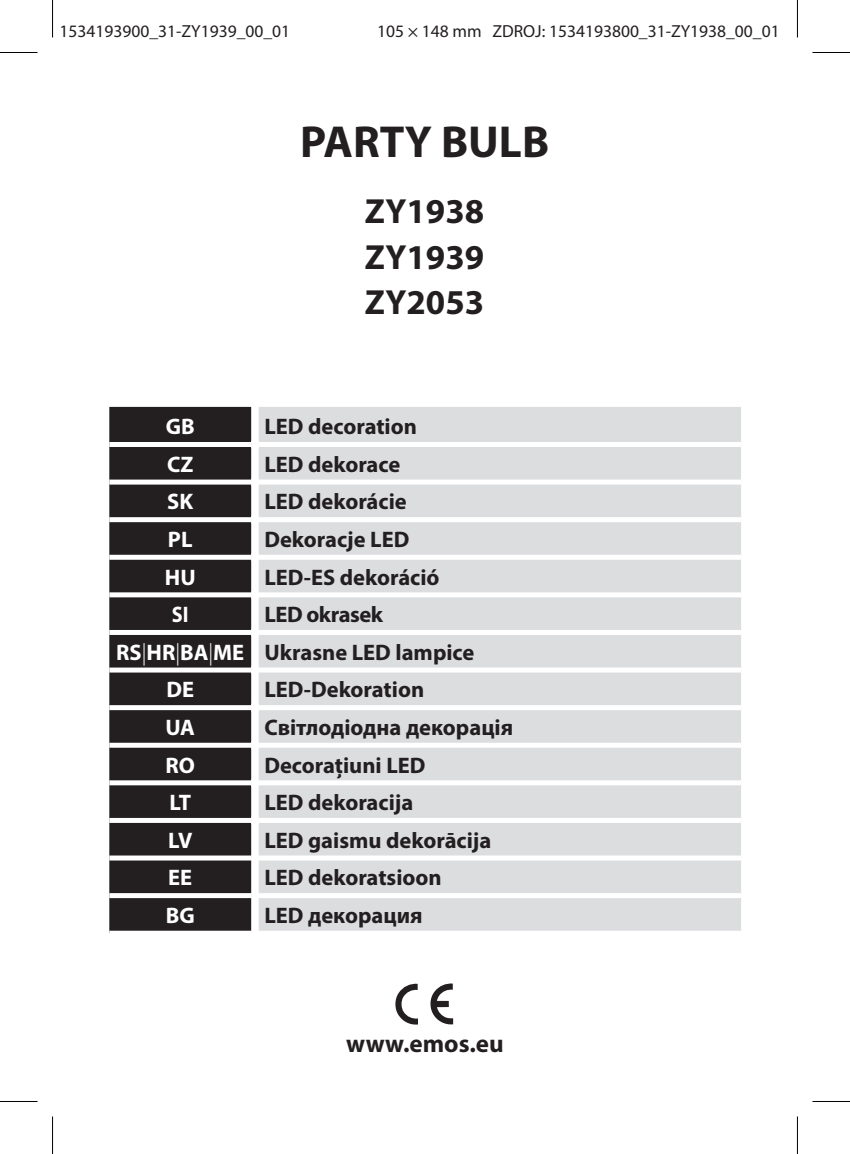
<style>
.page{position:relative;width:850px;height:1154px;background:#fff}
.page>*{position:absolute;margin:0;border:0;box-sizing:border-box;transform-origin:0 0}
.t1{font:700 45px "Myriad Pro";color:#231f20}
.t2{font:700 35px/45.5px "Myriad Pro";color:#231f20;text-align:justify}
.t3{font:700 25px "Myriad Pro";color:#231f20}
.t4{font:700 22.5px "Myriad Pro";color:#231f20}
.t5{font:700 22.5px "Myriad Pro";color:#fff}
.t6{font:700 22.5px "Myriad Pro";letter-spacing:-.02em;color:#231f20}
.t7{font:700 22.5px "Myriad Pro";color:#fff;scale:.9 1}
.t8{font:17.5px "Myriad Pro";color:#231f20}
.s1{color:#fff}
.s2{font-weight:300;color:#fff}
</style>
<div class="page">
<svg style="left:430px;top:983px;width:23px;height:42px"></svg>
<svg style="left:395px;top:983px;width:23px;height:42px"></svg>
<div style="left:109px;top:407px;width:142px;height:73px;background:#231f20"></div>
<div style="left:258px;top:407px;width:482px;height:524px;background:#dcdddf"></div>
<div style="left:109px;top:485px;width:142px;height:446px;background:#231f20"></div>
<div style="left:109px;top:442px;width:142px;height:5px;background:#fff"></div>
<div style="left:109px;top:517px;width:142px;height:5px;background:#fff"></div>
<div style="left:109px;top:555px;width:142px;height:5px;background:#fff"></div>
<div style="left:109px;top:592px;width:142px;height:5px;background:#fff"></div>
<div style="left:109px;top:630px;width:142px;height:5px;background:#fff"></div>
<div style="left:109px;top:667px;width:142px;height:5px;background:#fff"></div>
<div style="left:109px;top:705px;width:142px;height:5px;background:#fff"></div>
<div style="left:109px;top:743px;width:142px;height:5px;background:#fff"></div>
<div style="left:109px;top:780px;width:142px;height:5px;background:#fff"></div>
<div style="left:109px;top:818px;width:142px;height:5px;background:#fff"></div>
<div style="left:258px;top:442px;width:482px;height:5px;background:#fff"></div>
<div style="left:258px;top:480px;width:482px;height:5px;background:#fff"></div>
<div style="left:258px;top:517px;width:482px;height:5px;background:#fff"></div>
<div style="left:258px;top:555px;width:482px;height:5px;background:#fff"></div>
<div style="left:258px;top:592px;width:482px;height:5px;background:#fff"></div>
<div style="left:258px;top:630px;width:482px;height:5px;background:#fff"></div>
<div style="left:258px;top:667px;width:482px;height:5px;background:#fff"></div>
<div style="left:258px;top:705px;width:482px;height:5px;background:#fff"></div>
<div style="left:258px;top:743px;width:482px;height:5px;background:#fff"></div>
<div style="left:258px;top:780px;width:482px;height:5px;background:#fff"></div>
<div style="left:258px;top:818px;width:482px;height:5px;background:#fff"></div>
<div style="left:109px;top:855px;width:142px;height:5px;background:#fff"></div>
<div style="left:258px;top:855px;width:482px;height:5px;background:#fff"></div>
<div style="left:109px;top:893px;width:142px;height:5px;background:#fff"></div>
<div style="left:258px;top:893px;width:482px;height:5px;background:#fff"></div>
<hr style="left:0;top:52px;width:38px;height:1px;background:#000">
<hr style="left:812px;top:52px;width:37px;height:1px;background:#000">
<hr style="left:0;top:1101px;width:38px;height:1px;background:#000">
<hr style="left:812px;top:1101px;width:37px;height:1px;background:#000">
<hr style="left:52px;top:0;width:1px;height:38px;background:#000">
<hr style="left:52px;top:1116px;width:1px;height:38px;background:#000">
<hr style="left:796px;top:0;width:1px;height:38px;background:#000">
<hr style="left:796px;top:1116px;width:1px;height:38px;background:#000">
<p class="t8" style="left:60px;top:21px;width:232px">1534193900_31-ZY1939_00_01</p>
<p class="t8" style="left:377px;top:21px;width:404px">105 × 148 mm ZDROJ: 1534193800_31-ZY1938_00_01</p>
<h1 class="t1" style="left:300px;top:113px;width:250px">PARTY BULB</h1>
<h2 class="t2" style="left:365px;top:187px;width:121px">ZY1938<br>ZY1939<br>ZY2053</h2>
<p class="t5" style="left:166px;top:412px;width:30px">GB</p>
<p class="t4" style="left:264px;top:412px;width:154px">LED decoration</p>
<p class="t5" style="left:167px;top:449px;width:28px">CZ</p>
<p class="t4" style="left:264px;top:449px;width:137px">LED dekorace</p>
<p class="t5" style="left:167px;top:487px;width:27px">SK</p>
<p class="t4" style="left:264px;top:487px;width:144px">LED dekorácie</p>
<p class="t5" style="left:168px;top:525px;width:26px">PL</p>
<p class="t4" style="left:264px;top:525px;width:146px">Dekoracje LED</p>
<p class="t5" style="left:165px;top:562px;width:32px">HU</p>
<p class="t4" style="left:264px;top:562px;width:177px">LED-ES dekoráció</p>
<p class="t7" style="left:172px;top:600px;width:20px">SI</p>
<p class="t6" style="left:264px;top:600px;width:120px">LED okrasek</p>
<p class="t4" style="left:116px;top:637px;width:359px"><span class="s1">RS</span><span class="s2">|</span><span class="s1">HR</span><span class="s2">|</span><span class="s1">BA</span><span class="s2">|</span><span class="s1">ME</span> Ukrasne LED lampice</p>
<p class="t5" style="left:166px;top:675px;width:29px">DE</p>
<p class="t4" style="left:264px;top:675px;width:161px">LED-Dekoration</p>
<p class="t5" style="left:165px;top:713px;width:31px">UA</p>
<p class="t4" style="left:264px;top:713px;width:250px">Cвітлодіодна декорація</p>
<p class="t5" style="left:165px;top:750px;width:31px">RO</p>
<p class="t4" style="left:264px;top:750px;width:163px">Decorațiuni LED</p>
<p class="t5" style="left:169px;top:788px;width:23px">LT</p>
<p class="t4" style="left:264px;top:788px;width:150px">LED dekoracija</p>
<p class="t5" style="left:168px;top:825px;width:26px">LV</p>
<p class="t4" style="left:264px;top:825px;width:228px">LED gaismu dekorācija</p>
<p class="t5" style="left:168px;top:863px;width:26px">EE</p>
<p class="t4" style="left:264px;top:863px;width:179px">LED dekoratsioon</p>
<p class="t5" style="left:166px;top:901px;width:30px">BG</p>
<p class="t4" style="left:264px;top:901px;width:160px">LED декорация</p>
<p class="t3" style="left:346px;top:1027px;width:159px">www.emos.eu</p>
</div>
